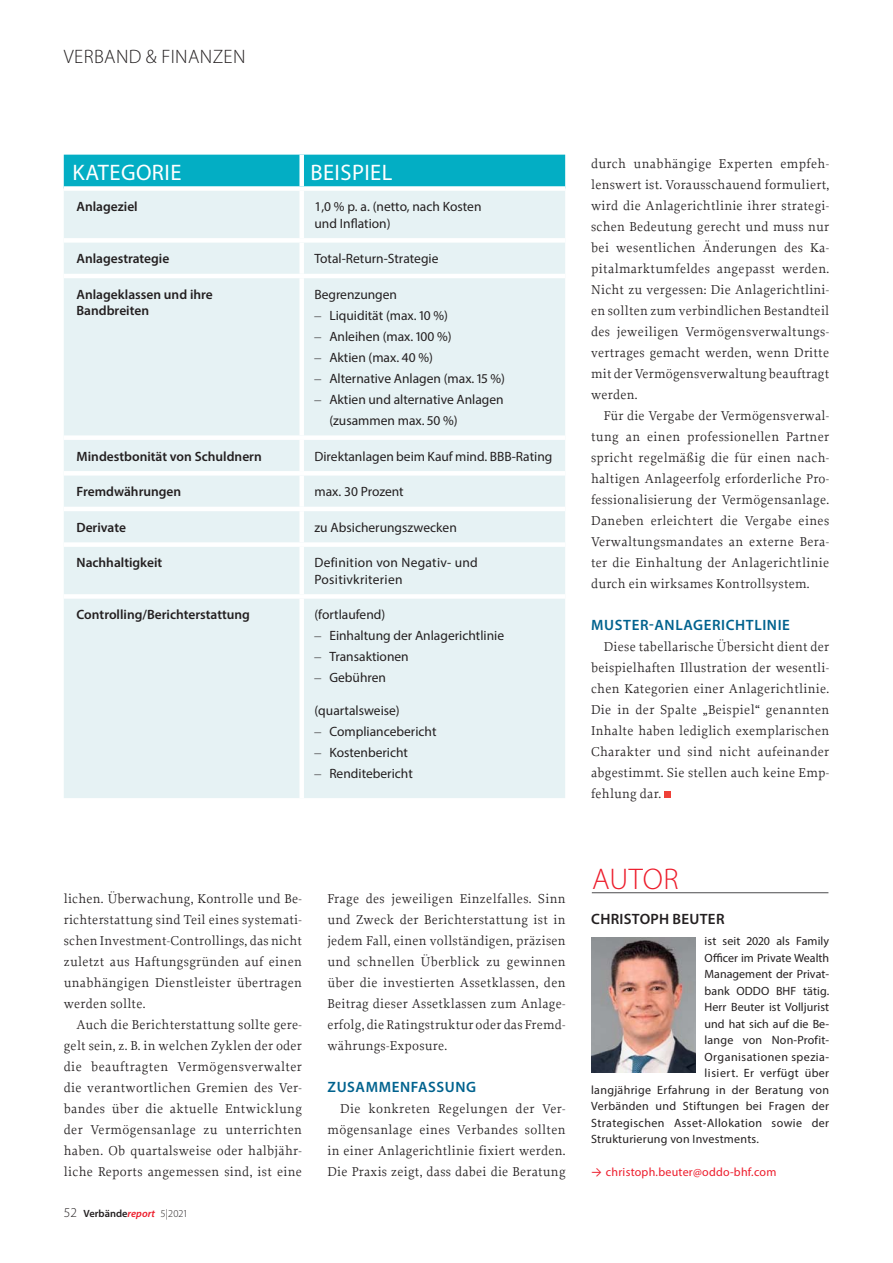
<style>
.page{position:relative;width:893px;height:1263px;background:#fff}
.page>*{position:absolute;margin:0;border:0;box-sizing:border-box;transform-origin:0 0}
.t1{font:300 30px "Myriad Pro";letter-spacing:.01em;color:#ed1c2b}
.t2{font:22.5px "Myriad Pro";letter-spacing:.02em;color:#fff}
.t3{font:300 19.5px "Myriad Pro";letter-spacing:.02em;color:#231f20}
.t4{font:600 15px "Myriad Pro";letter-spacing:.04em;color:#00628e}
.t5{font:600 15px "Myriad Pro";letter-spacing:.02em;color:#231f20}
.t6{font:13.5px/21px "Proforma";letter-spacing:.02em;color:#231f20;text-align:justify}
.t7{font:13.5px/16.2px "Myriad Pro";color:#231f20}
.t8{font:600 13.5px/16.2px "Myriad Pro";color:#231f20}
.t9{font:13.5px/16.2px "Myriad Pro";letter-spacing:.02em;color:#231f20}
.t10{font:12px "Myriad Pro";letter-spacing:.02em;color:#231f20}
.t11{font:12px "Myriad Pro";color:#231f20}
.t12{font:12px "Myriad Pro";letter-spacing:.02em;color:#ed1c2b}
.t13{font:12px "Myriad Pro";letter-spacing:.04em;color:#231f20}
.t14{font:600 10.5px "Myriad Pro";color:#231f20}
.s1{font-family:"Proforma"}
.s2{font-weight:300;font-size:13.5px}
.s3{font-style:italic;color:#ed1c2b}
.s4{font-weight:300}
.s5{font-family:"Calibri"}
</style>
<div class="page">
<div style="left:664px;top:792px;width:7px;height:6px;background:#ef4038"></div>
<hr style="left:592px;top:892px;width:236px;height:1px;background:#4c4c4e">
<img style="left:591px;top:937px;width:104px;height:135px">
<div style="left:64px;top:155px;width:501px;height:31px;background:#03aec4"></div>
<div style="left:64px;top:191px;width:501px;height:607px;background:#e6f2f4"></div>
<div style="left:64px;top:238px;width:501px;height:5px;background:#fff"></div>
<hr style="left:64px;top:274px;width:501px;height:4px;background:#fff">
<div style="left:64px;top:435px;width:501px;height:5px;background:#fff"></div>
<div style="left:64px;top:471px;width:501px;height:5px;background:#fff"></div>
<hr style="left:64px;top:507px;width:501px;height:4px;background:#fff">
<div style="left:64px;top:542px;width:501px;height:5px;background:#fff"></div>
<div style="left:64px;top:594px;width:501px;height:5px;background:#fff"></div>
<div style="left:299px;top:155px;width:5px;height:31px;background:#fff"></div>
<div style="left:299px;top:191px;width:5px;height:47px;background:#fff"></div>
<div style="left:299px;top:243px;width:5px;height:31px;background:#fff"></div>
<div style="left:299px;top:278px;width:5px;height:157px;background:#fff"></div>
<div style="left:299px;top:440px;width:5px;height:31px;background:#fff"></div>
<div style="left:299px;top:476px;width:5px;height:31px;background:#fff"></div>
<div style="left:299px;top:511px;width:5px;height:31px;background:#fff"></div>
<div style="left:299px;top:547px;width:5px;height:47px;background:#fff"></div>
<div style="left:299px;top:599px;width:5px;height:199px;background:#fff"></div>
<h3 class="t3" style="left:64px;top:49px;width:183px">VERBAND &amp; FINANZEN</h3>
<h2 class="t2" style="left:73px;top:164px;width:110px">KATEGORIE</h2>
<h2 class="t2" style="left:310px;top:164px;width:83px">BEISPIEL</h2>
<p class="t8" style="left:77px;top:200px;width:63px">Anlageziel</p>
<p class="t7" style="left:314px;top:200px;width:169px">1,0 % p. a. (netto, nach Kosten und Inflation)</p>
<p class="t8" style="left:77px;top:252px;width:94px">Anlagestrategie</p>
<p class="t7" style="left:314px;top:252px;width:125px">Total-Return-Strategie</p>
<p class="t8" style="left:77px;top:288px;width:138px">Anlageklassen und ihre<br>Bandbreiten</p>
<p class="t7" style="left:314px;top:288px;width:84px">Begrenzungen</p>
<p class="t7" style="left:314px;top:309px;width:135px"><span class="s1">–</span> Liquidität (max. 10 %)</p>
<p class="t7" style="left:314px;top:330px;width:139px"><span class="s1">–</span> Anleihen (max. 100 %)</p>
<p class="t7" style="left:314px;top:351px;width:120px"><span class="s1">–</span> Aktien (max. 40 %)</p>
<p class="t7" style="left:314px;top:372px;width:192px"><span class="s1">–</span> Alternative Anlagen (max. 15 %)</p>
<p class="t7" style="left:329px;top:390px;width:176px;line-height:21px;text-indent:-15px"><span class="s1">–</span> Aktien und alternative Anlagen (zusammen max. 50 %)</p>
<p class="t8" style="left:77px;top:449px;width:187px">Mindestbonität von Schuldnern</p>
<p class="t7" style="left:314px;top:449px;width:239px">Direktanlagen beim Kauf mind. BBB-Rating</p>
<p class="t8" style="left:77px;top:485px;width:106px">Fremdwährungen</p>
<p class="t7" style="left:314px;top:485px;width:91px">max. 30 Prozent</p>
<p class="t8" style="left:77px;top:521px;width:51px">Derivate</p>
<p class="t7" style="left:314px;top:521px;width:144px">zu Absicherungszwecken</p>
<p class="t8" style="left:77px;top:556px;width:87px">Nachhaltigkeit</p>
<p class="t9" style="left:314px;top:556px;width:165px">Definition von Negativ- und<br>Positivkriterien</p>
<p class="t8" style="left:77px;top:608px;width:175px">Controlling/Berichterstattung</p>
<p class="t7" style="left:314px;top:608px;width:72px">(fortlaufend)</p>
<p class="t7" style="left:314px;top:629px;width:191px"><span class="s1">–</span> Einhaltung der Anlagerichtlinie</p>
<p class="t7" style="left:314px;top:650px;width:96px"><span class="s1">–</span> Transaktionen</p>
<p class="t7" style="left:314px;top:671px;width:73px"><span class="s1">–</span> Gebühren</p>
<p class="t7" style="left:314px;top:703px;width:87px">(quartalsweise)</p>
<p class="t7" style="left:314px;top:724px;width:124px"><span class="s1">–</span> Compliancebericht</p>
<p class="t7" style="left:314px;top:745px;width:95px"><span class="s1">–</span> Kostenbericht</p>
<p class="t7" style="left:314px;top:766px;width:100px"><span class="s1">–</span> Renditebericht</p>
<p class="t6" style="left:591px;top:154px;width:240px">durch unabhängige Experten empfeh&shy;lenswert ist. Vorausschauend formuliert, wird die Anlagerichtlinie ihrer strategi&shy;schen Bedeutung gerecht und muss nur bei wesentlichen Änderungen des Ka&shy;pitalmarktumfeldes angepasst werden.<br>Nicht zu vergessen: Die Anlagerichtlini&shy;en sollten zum verbindlichen Bestandteil des jeweiligen Vermögensverwaltungs&shy;vertrages gemacht werden, wenn Dritte mit der Vermögensverwaltung beauftragt werden.</p>
<p class="t6" style="left:591px;top:406px;width:240px;text-indent:13px">Für die Vergabe der Vermögensverwal&shy;tung an einen professionellen Partner spricht regelmäßig die für einen nach&shy;haltigen Anlageerfolg erforderliche Pro&shy;fessionalisierung der Vermögensanlage.<br>Daneben erleichtert die Vergabe eines Verwaltungsmandates an externe Bera&shy;ter die Einhaltung der Anlagerichtlinie durch ein wirksames Kontrollsystem.</p>
<p class="t4" style="left:591px;top:619px;width:200px">MUSTER-ANLAGERICHTLINIE</p>
<p class="t6" style="left:591px;top:637px;width:240px;text-indent:13px">Diese tabellarische Übersicht dient der beispielhaften Illustration der wesentli&shy;chen Kategorien einer Anlagerichtlinie.<br>Die in der Spalte „Beispiel“ genannten Inhalte haben lediglich exemplarischen Charakter und sind nicht aufeinander abgestimmt. Sie stellen auch keine Emp&shy;fehlung dar.</p>
<p class="t6" style="left:64px;top:889px;width:240px">lichen. Überwachung, Kontrolle und Be&shy;richterstattung sind Teil eines systemati&shy;schen Investment-Controllings, das nicht zuletzt aus Haftungsgründen auf einen unabhängigen Dienstleister übertragen werden sollte.</p>
<p class="t6" style="left:64px;top:1015px;width:240px;text-indent:13px">Auch die Berichterstattung sollte gere&shy;gelt sein, z. B. in welchen Zyklen der oder die beauftragten Vermögensverwalter die verantwortlichen Gremien des Ver&shy;bandes über die aktuelle Entwicklung der Vermögensanlage zu unterrichten haben. Ob quartalsweise oder halbjähr&shy;liche Reports angemessen sind, ist eine</p>
<p class="t14" style="left:64px;top:1209px;width:125px"><span class="s2">52</span> Verbände<span class="s3">report</span> <span class="s4">5|2021</span></p>
<p class="t6" style="left:327px;top:889px;width:240px">Frage des jeweiligen Einzelfalles. Sinn und Zweck der Berichterstattung ist in jedem Fall, einen vollständigen, präzisen und schnellen Überblick zu gewinnen über die investierten Assetklassen, den Beitrag dieser Assetklassen zum Anlage&shy;erfolg, die Ratingstruktur oder das Fremd&shy;währungs-Exposure.</p>
<p class="t4" style="left:328px;top:1081px;width:150px">ZUSAMMENFASSUNG</p>
<p class="t6" style="left:327px;top:1099px;width:240px;text-indent:13px">Die konkreten Regelungen der Ver&shy;mögensanlage eines Verbandes sollten in einer Anlagerichtlinie fixiert werden.<br>Die Praxis zeigt, dass dabei die Beratung</p>
<h1 class="t1" style="left:592px;top:867px;width:88px">AUTOR</h1>
<p class="t5" style="left:591px;top:913px;width:135px">CHRISTOPH BEUTER</p>
<p class="t10" style="left:705px;top:936px;width:126px">ist seit 2020 als Family</p>
<p class="t11" style="left:705px;top:953px;width:126px">Officer im Private Wealth</p>
<p class="t11" style="left:705px;top:969px;width:126px">Management der Privat-</p>
<p class="t10" style="left:705px;top:986px;width:126px">bank ODDO BHF tätig.</p>
<p class="t10" style="left:705px;top:1002px;width:126px">Herr Beuter ist Volljurist</p>
<p class="t11" style="left:705px;top:1019px;width:126px">und hat sich auf die Be-</p>
<p class="t10" style="left:705px;top:1035px;width:126px">lange von Non-Profit-</p>
<p class="t13" style="left:705px;top:1052px;width:126px">Organisationen spezia-</p>
<p class="t10" style="left:705px;top:1068px;width:126px">lisiert. Er verfügt über</p>
<p class="t10" style="left:591px;top:1085px;width:240px">langjährige Erfahrung in der Beratung von</p>
<p class="t10" style="left:591px;top:1101px;width:240px">Verbänden und Stiftungen bei Fragen der</p>
<p class="t10" style="left:591px;top:1118px;width:240px">Strategischen Asset-Allokation sowie der</p>
<p class="t10" style="left:591px;top:1134px;width:169px">Strukturierung von Investments.</p>
<p class="t12" style="left:591px;top:1167px;width:187px"><span class="s5">→</span> christoph.beuter@oddo-bhf.com</p>
</div>
